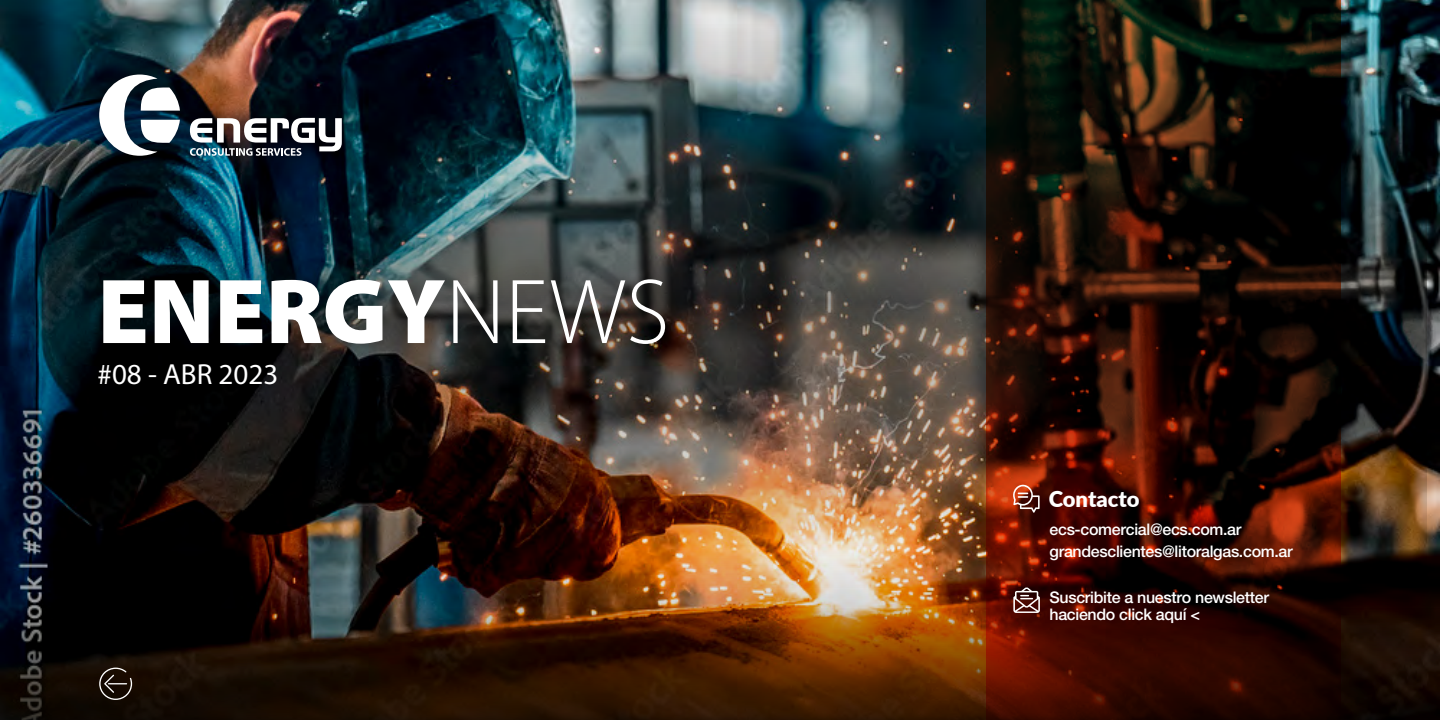
<style>
.page{position:relative;width:1440px;height:720px;background:#fff}
.page>*{position:absolute;margin:0;border:0;box-sizing:border-box;transform-origin:0 0}
.t1{font:900 93px "Myriad Pro";color:#fff}
.t2{font:29.1px "Myriad Pro";color:#fff}
.t3{font:900 22px "Lato";color:#fff}
.t4{font:500 16px/22.7px "Helvetica Neue 65";letter-spacing:-.02em;color:#fff}
.s1{font-weight:300}
</style>
<div class="page">
<img style="left:0;top:0;width:1440px;height:516px">
<img style="left:0;top:16px;width:1427px;height:500px">
<div style="left:84px;top:59px;width:274px;height:112px;background:#000;opacity:.6"></div>
<svg style="left:190px;top:118px;width:152px;height:38px"></svg>
<svg style="left:99px;top:75px;width:81px;height:81px"></svg>
<svg style="left:986px;top:0;width:355px;height:516px;background:#220f06"></svg>
<img style="left:0;top:516px;width:1440px;height:71px">
<svg style="left:0;top:587px;width:1440px;height:133px;background:#391908"></svg>
<div style="left:78px;top:255px;width:611px;height:113px;background:#000;opacity:.3"></div>
<div style="left:76px;top:340px;width:224px;height:69px;background:#000;opacity:.45"></div>
<svg style="left:1013px;top:485px;width:27px;height:28px"></svg>
<svg style="left:1013px;top:587px;width:27px;height:26px"></svg>
<svg style="left:99px;top:668px;width:33px;height:32px"></svg>
<h1 class="t1" style="left:98px;top:250px;width:573px">ENERGY<span class="s1">NEWS</span></h1>
<h2 class="t2" style="left:98px;top:356px;width:182px">#08 - ABR 2023</h2>
<h3 class="t3" style="left:1049px;top:482px;width:93px">Contacto</h3>
<p class="t4" style="left:1050px;top:517px;width:245px">ecs-comercial@ecs.com.ar grandesclientes@litoralgas.com.ar</p>
<p class="t4" style="left:1050px;top:589px;width:221px;line-height:17px">Suscribite a nuestro newsletter haciendo click aquí &lt;</p>
</div>
